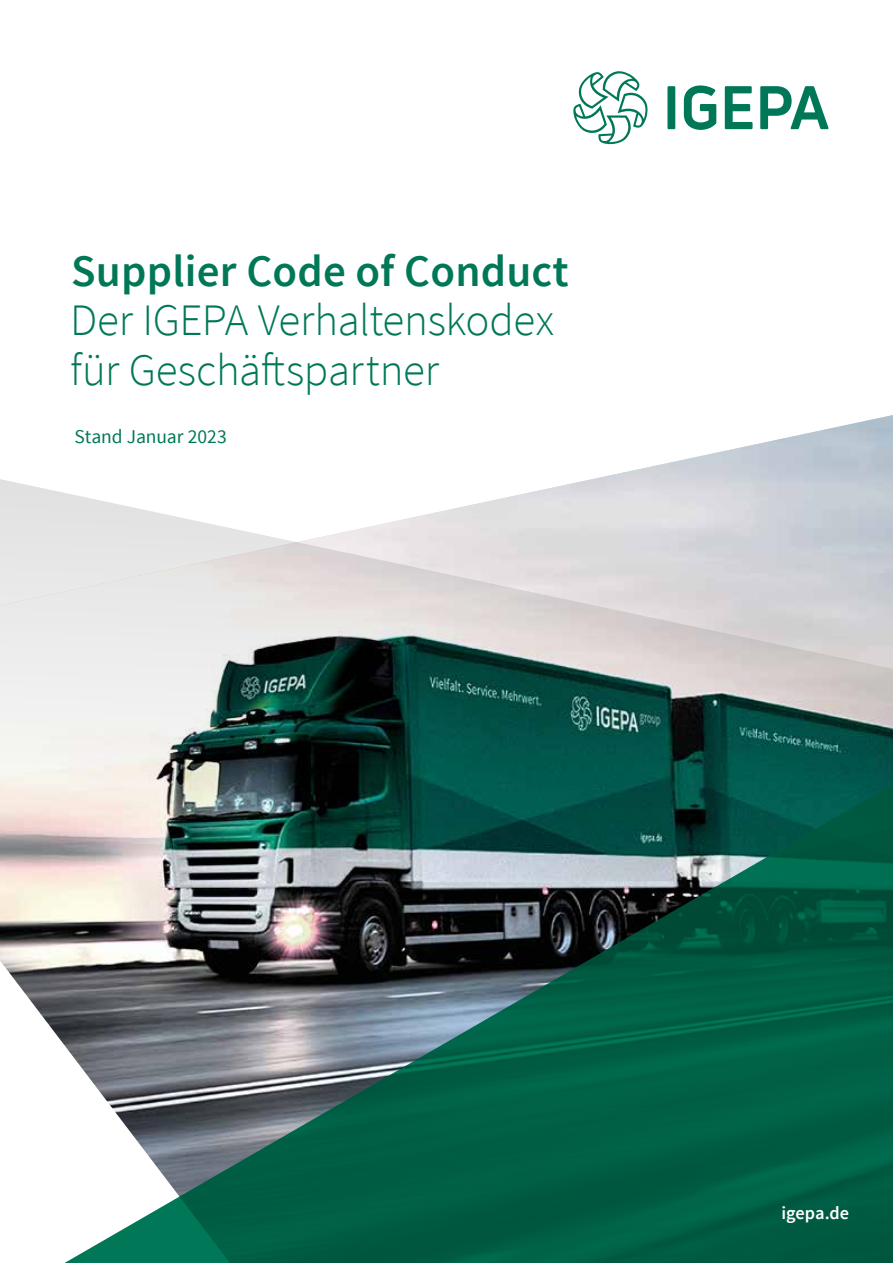
<style>
.page{position:relative;width:893px;height:1263px;background:#fff}
.page>*{position:absolute;margin:0;border:0;box-sizing:border-box;transform-origin:0 0}
.t1{font:300 45px/49.5px "Source Sans Pro";letter-spacing:-.01em;color:#007858}
.t2{font:600 45px "Source Sans Pro";letter-spacing:.005em;color:#007858}
.t3{font:19.5px "Source Sans Pro";letter-spacing:-.005em;color:#007858}
.t4{font:600 18.3px "Source Sans Pro";letter-spacing:-.005em;color:#fff}
</style>
<div class="page">
<img style="left:617px;top:415px;width:276px;height:59px">
<svg style="left:0;top:474px;width:893px;height:486px;background:#a8b5b3"></svg>
<svg style="left:0;top:960px;width:65px;height:303px"></svg>
<svg style="left:65px;top:784px;width:114px;height:479px"></svg>
<img style="left:179px;top:783px;width:714px;height:480px">
<svg style="left:684px;top:85px;width:32px;height:45px"></svg>
<div style="left:667px;top:86px;width:8px;height:43px;background:#007858"></div>
<svg style="left:725px;top:86px;width:27px;height:43px"></svg>
<svg style="left:760px;top:86px;width:69px;height:43px"></svg>
<svg style="left:573px;top:71px;width:75px;height:74px"></svg>
<p class="t2" style="left:71px;top:243px;width:499px">Supplier Code of Conduct</p>
<p class="t1" style="left:70px;top:296px;width:485px">Der IGEPA Verhaltenskodex für Geschäftspartner</p>
<p class="t3" style="left:74px;top:424px;width:154px">Stand Januar 2023</p>
<p class="t4" style="left:781px;top:1201px;width:69px">igepa.de</p>
</div>
